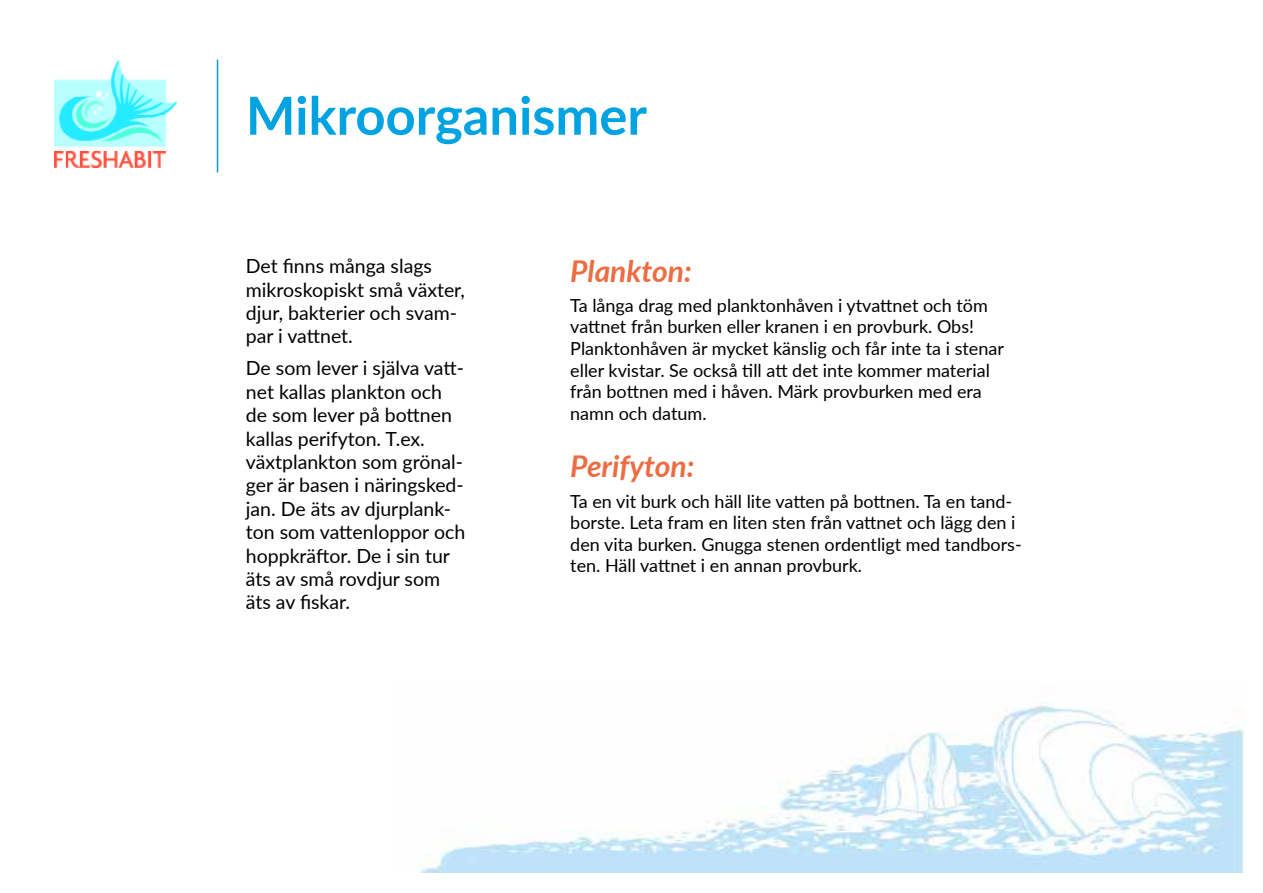
<style>
.page{position:relative;width:1263px;height:893px;background:#fff}
.page>*{position:absolute;margin:0;border:0;box-sizing:border-box;transform-origin:0 0}
.t1{font:700 52.5px "Lato";color:#00a3e2}
.t2{font:italic 700 30px "Lato";color:#ed6d43}
.t3{font:19.5px/23.4px "Lato";color:#000}
.t4{font:18px/21.6px "Lato";color:#000}
</style>
<div class="page">
<img style="left:420px;top:702px;width:824px;height:171px">
<hr style="left:217px;top:60px;width:1px;height:112px;background:#009cd7">
<img style="left:54px;top:60px;width:123px;height:108px">
<h1 class="t1" style="left:246px;top:77px;width:402px">Mikroorganismer</h1>
<p class="t3" style="left:246px;top:254px;width:221px">Det finns många slags mikroskopiskt små växter, djur, bakterier och svam&shy;par i vattnet.</p>
<p class="t3" style="left:246px;top:356px;width:221px">De som lever i själva vatt&shy;net kallas plankton och de som lever på bottnen kallas perifyton. T.ex. växtplankton som grönal&shy;ger är basen i näringsked&shy;jan. De äts av djurplank&shy;ton som vattenloppor och hoppkräftor. De i sin tur äts av små rovdjur som äts av fiskar.</p>
<h2 class="t2" style="left:570px;top:249px;width:123px">Plankton:</h2>
<p class="t4" style="left:570px;top:294px;width:435px">Ta långa drag med planktonhåven i ytvattnet och töm vattnet från burken eller kranen i en provburk. Obs!<br>Planktonhåven är mycket känslig och får inte ta i stenar eller kvistar. Se också till att det inte kommer material från bottnen med i håven. Märk provburken med era namn och datum.</p>
<h2 class="t2" style="left:570px;top:444px;width:126px">Perifyton:</h2>
<p class="t4" style="left:570px;top:489px;width:453px">Ta en vit burk och häll lite vatten på bottnen. Ta en tand&shy;borste. Leta fram en liten sten från vattnet och lägg den i den vita burken. Gnugga stenen ordentligt med tandbors&shy;ten. Häll vattnet i en annan provburk.</p>
</div>
